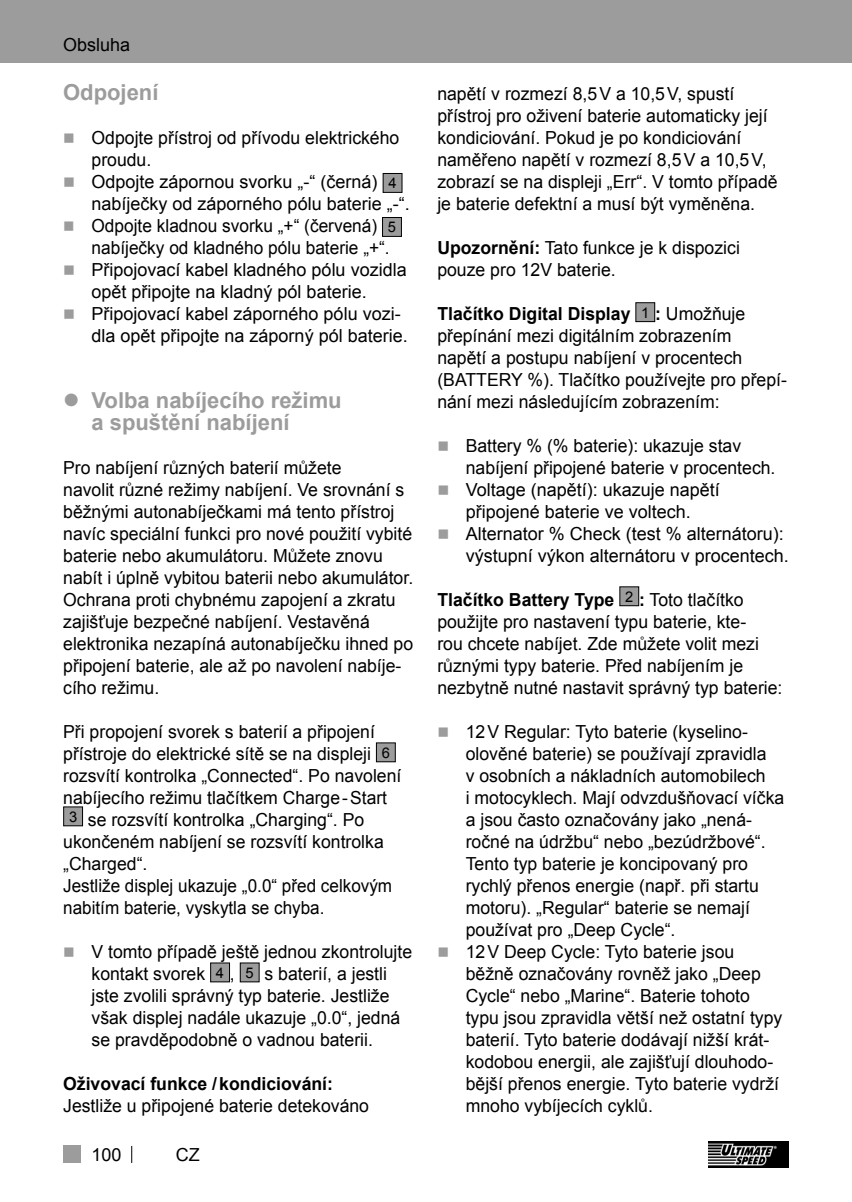
<style>
.page{position:relative;width:852px;height:1202px;background:#fff}
.page>*{position:absolute;margin:0;border:0;box-sizing:border-box;transform-origin:0 0}
.t1{font:700 22px/22px "Arial";color:#9c9c9c}
.t2{font:18px/22px "Arial";color:#000}
.t3{font:18px "Arial";color:#000;scale:.95 1}
.t4{font:700 18px "Arial";color:#000}
.s1{font-size:14.8px}
.s2{font-weight:700}
</style>
<div class="page">
<div style="left:0;top:0;width:852px;height:63px;background:#9c9c9c"></div>
<div style="left:63px;top:1145px;width:17px;height:17px;background:#9c9c9c"></div>
<svg style="left:131px;top:1145px;width:1px;height:17px"></svg>
<img style="left:708px;top:1141px;width:81px;height:26px">
<div style="left:383px;top:173px;width:19px;height:19px;background:#9c9c9c"></div>
<div style="left:383px;top:173px;width:19px;height:20px;border:1px solid #000"></div>
<div style="left:383px;top:217px;width:18px;height:19px;background:#9c9c9c"></div>
<div style="left:382px;top:217px;width:20px;height:20px;border:1px solid #000"></div>
<div style="left:376px;top:743px;width:19px;height:18px;background:#9c9c9c"></div>
<div style="left:376px;top:742px;width:20px;height:20px;border:1px solid #000"></div>
<div style="left:64px;top:807px;width:19px;height:18px;background:#9c9c9c"></div>
<div style="left:63px;top:806px;width:20px;height:20px;border:1px solid #000"></div>
<div style="left:211px;top:963px;width:19px;height:18px;background:#9c9c9c"></div>
<div style="left:210px;top:962px;width:20px;height:20px;border:1px solid #000"></div>
<div style="left:240px;top:963px;width:19px;height:18px;background:#9c9c9c"></div>
<div style="left:240px;top:962px;width:20px;height:20px;border:1px solid #000"></div>
<div style="left:636px;top:303px;width:19px;height:18px;background:#9c9c9c"></div>
<div style="left:635px;top:302px;width:20px;height:20px;border:1px solid #000"></div>
<div style="left:620px;top:587px;width:19px;height:18px;background:#9c9c9c"></div>
<div style="left:619px;top:586px;width:20px;height:20px;border:1px solid #000"></div>
<p class="t2" style="left:63px;top:34px;width:69px">Obsluha</p>
<p class="t1" style="left:63px;top:82px;width:97px">Odpojení</p>
<p class="t2" style="left:92px;top:127px;width:320px">Odpojte přístroj od přívodu elektrického proudu.<br>Odpojte zápornou svorku „-“ (černá) <span class="s1">4 </span>nabíječky od záporného pólu baterie „-“.<br>Odpojte kladnou svorku „+“ (červená) <span class="s1">5 </span>nabíječky od kladného pólu baterie „+“.<br>Připojovací kabel kladného pólu vozidla opět připojte na kladný pól baterie.<br>Připojovací kabel záporného pólu vozi&shy;dla opět připojte na záporný pól baterie.</p>
<p class="t1" style="left:92px;top:390px;width:252px">Volba nabíjecího režimu a spuštění nabíjení</p>
<p class="t2" style="left:63px;top:457px;width:352px">Pro nabíjení různých baterií můžete<br>navolit různé režimy nabíjení. Ve srovnání s běžnými autonabíječkami má tento přístroj navíc speciální funkci pro nové použití vybité baterie nebo akumulátoru. Můžete znovu nabít i úplně vybitou baterii nebo akumulátor.<br>Ochrana proti chybnému zapojení a zkratu zajišťuje bezpečné nabíjení. Vestavěná elektronika nezapíná autonabíječku ihned po připojení baterie, ale až po navolení nabíje&shy;cího režimu.</p>
<p class="t2" style="left:63px;top:721px;width:313px">Při propojení svorek s baterií a připojení</p>
<p class="t2" style="left:63px;top:743px;width:328px">přístroje do elektrické sítě se na displeji <span class="s1">6</span></p>
<p class="t2" style="left:63px;top:765px;width:340px">rozsvítí kontrolka „Connected“. Po navolení</p>
<p class="t2" style="left:63px;top:787px;width:325px">nabíjecího režimu tlačítkem Charge-Start</p>
<p class="t2" style="left:69px;top:809px;width:297px"><sup>3</sup> se rozsvítí kontrolka „Charging“. Po</p>
<p class="t2" style="left:63px;top:831px;width:322px">ukončeném nabíjení se rozsvítí kontrolka</p>
<p class="t2" style="left:63px;top:853px;width:86px">„Charged“.</p>
<p class="t3" style="left:63px;top:874px;width:348px">Jestliže displej ukazuje „0.0“ před celkovým</p>
<p class="t3" style="left:63px;top:896px;width:277px">nabitím baterie, vyskytla se chyba.</p>
<p class="t2" style="left:92px;top:941px;width:322px">V tomto případě ještě jednou zkontrolujte kontakt svorek <span class="s1">4</span> , <span class="s1">5</span> s baterií, a jestli jste zvolili správný typ baterie. Jestliže však displej nadále ukazuje „0.0“, jedná se pravděpodobně o vadnou baterii.</p>
<p class="t4" style="left:63px;top:1072px;width:271px">Oživovací funkce /kondiciování:</p>
<p class="t2" style="left:63px;top:1095px;width:307px">Jestliže u připojené baterie detekováno</p>
<p class="t2" style="left:92px;top:1143px;width:32px">100</p>
<p class="t2" style="left:176px;top:1143px;width:25px">CZ</p>
<p class="t2" style="left:437px;top:83px;width:342px">napětí v rozmezí 8,5V a 10,5V, spustí přístroj pro oživení baterie automaticky její kondiciování. Pokud je po kondiciování naměřeno napětí v rozmezí 8,5V a 10,5V, zobrazí se na displeji „Err“. V tomto případě je baterie defektní a musí být vyměněna.</p>
<p class="t2" style="left:437px;top:237px;width:304px"><span class="s2">Upozornění:</span> Tato funkce je k dispozici pouze pro 12V baterie.</p>
<p class="t2" style="left:437px;top:303px;width:351px"><span class="s2">Tlačítko Digital Display</span> <span class="s1">1</span> <span class="s2">:</span> Umožňuje přepínání mezi digitálním zobrazením<br>napětí a postupu nabíjení v procentech (BATTERY %). Tlačítko používejte pro přepí&shy;nání mezi následujícím zobrazením:</p>
<p class="t2" style="left:466px;top:435px;width:325px">Battery % (% baterie): ukazuje stav nabíjení připojené baterie v procentech.<br>Voltage (napětí): ukazuje napětí připojené baterie ve voltech.<br>Alternator % Check (test % alternátoru): výstupní výkon alternátoru v procentech.</p>
<p class="t2" style="left:437px;top:589px;width:347px"><span class="s2">Tlačítko Battery Type</span> <sup>2</sup> <span class="s2">:</span> Toto tlačítko použijte pro nastavení typu baterie, kte-<br>rou chcete nabíjet. Zde můžete volit mezi různými typy baterie. Před nabíjením je nezbytně nutné nastavit správný typ baterie:</p>
<p class="t2" style="left:466px;top:721px;width:320px">12V Regular: Tyto baterie (kyselino&shy;olověné baterie) se používají zpravidla<br>v osobních a nákladních automobilech<br>i motocyklech. Mají odvzdušňovací víčka a jsou často označovány jako „nená&shy;ročné na údržbu“ nebo „bezúdržbové“.<br>Tento typ baterie je koncipovaný pro rychlý přenos energie (např. při startu motoru). „Regular“ baterie se nemají používat pro „Deep Cycle“.<br>12V Deep Cycle: Tyto baterie jsou běžně označovány rovněž jako „Deep Cycle“ nebo „Marine“. Baterie tohoto typu jsou zpravidla větší než ostatní typy baterií. Tyto baterie dodávají nižší krát&shy;kodobou energii, ale zajišťují dlouhodo&shy;bější přenos energie. Tyto baterie vydrží mnoho vybíjecích cyklů.</p>
</div>
